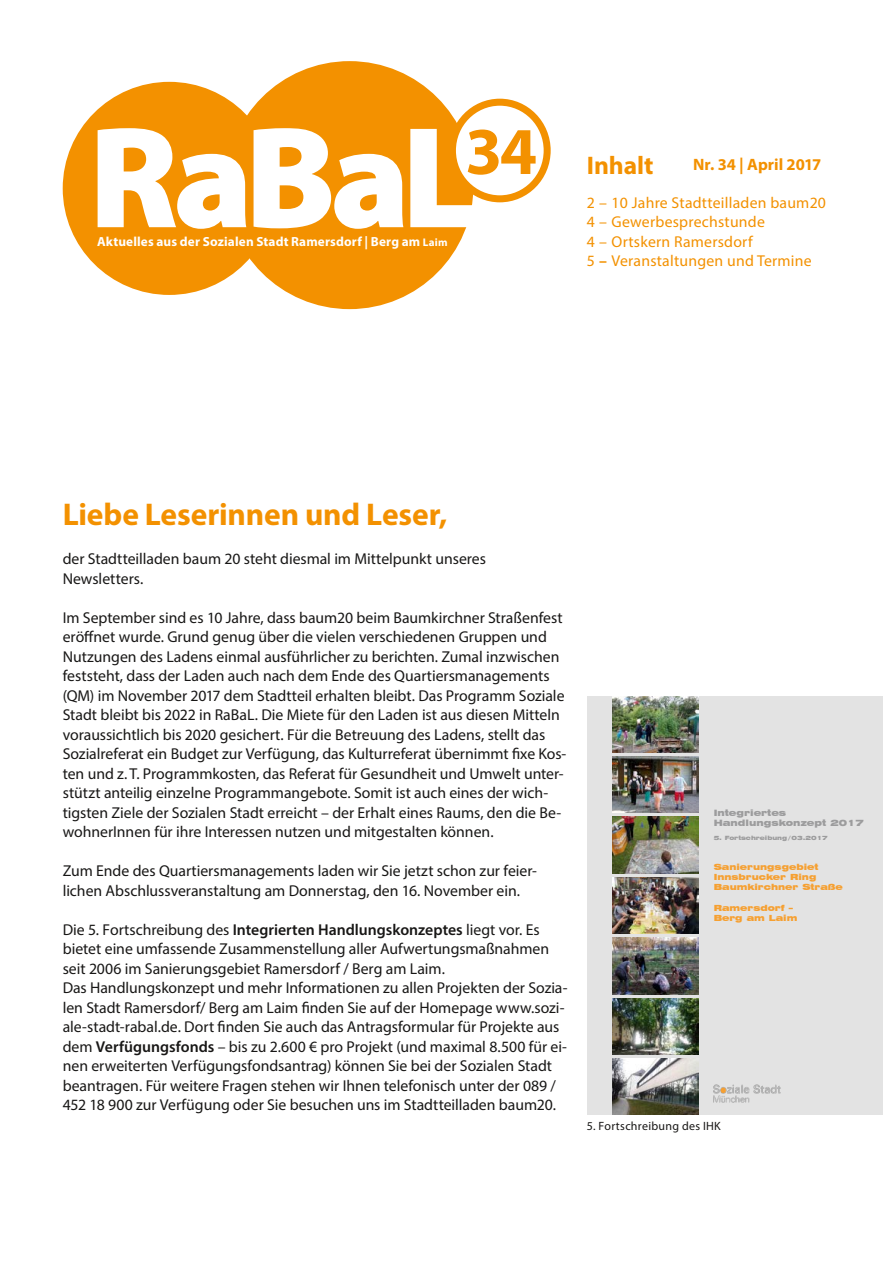
<style>
.page{position:relative;width:893px;height:1263px;background:#fff}
.page>*{position:absolute;margin:0;border:0;box-sizing:border-box;transform-origin:0 0}
.t1{font:700 67.2px "Myriad Pro";color:#f39100}
.t2{font:700 31.5px "Myriad Pro";letter-spacing:-.005em;color:#f39100}
.t3{font:700 25.5px "Myriad Pro";letter-spacing:-.005em;color:#f39100}
.t4{font:700 16.5px "Myriad Pro";letter-spacing:-.005em;color:#f39100}
.t5{font:15.75px/19.5px "Myriad Pro";color:#181716}
.t6{font:15.75px/19.5px "Myriad Pro";letter-spacing:.015em;color:#f39100}
.t7{font:700 13.2px "Myriad Pro";letter-spacing:.01em;color:#fff}
.t8{font:12px "Myriad Pro";letter-spacing:.025em;color:#181716}
.t9{font:900 expanded 8.7px/10.5px "Swiss 721 BT";color:#9c9c9d}
.t10{font:900 expanded 8.4px/10.2px "Swiss 721 BT";color:#f6a031}
.t11{font:900 expanded 5.85px "Swiss 721 BT";color:#9c9c9d}
.s1{font-size:11.1px}
.s2{font-weight:700}
.s3{font-weight:600}
</style>
<div class="page">
<div style="left:63px;top:82px;width:213px;height:213px;background:#f39100;border-radius:50%"></div>
<div style="left:226px;top:61px;width:247px;height:248px;background:#f39100;border-radius:50%"></div>
<svg style="left:98px;top:128px;width:148px;height:101px"></svg>
<svg style="left:254px;top:128px;width:149px;height:101px"></svg>
<svg style="left:410px;top:99px;width:141px;height:128px"></svg>
<div style="left:587px;top:696px;width:296px;height:419px;background:#e3e3e3"></div>
<img style="left:612px;top:998px;width:86px;height:56px">
<img style="left:612px;top:696px;width:86px;height:56px">
<img style="left:612px;top:817px;width:86px;height:56px">
<img style="left:612px;top:756px;width:86px;height:57px">
<img style="left:612px;top:1058px;width:86px;height:57px">
<img style="left:612px;top:877px;width:86px;height:57px">
<img style="left:612px;top:938px;width:86px;height:56px">
<img style="left:713px;top:1084px;width:68px;height:19px">
<h1 class="t1" style="left:465px;top:108px;width:73px">34</h1>
<p class="t7" style="left:97px;top:232px;width:352px">Aktuelles aus der Sozialen Stadt Ramersdorf | Berg am <span class="s1">Laim</span></p>
<h3 class="t3" style="left:587px;top:148px;width:68px">Inhalt</h3>
<p class="t4" style="left:693px;top:154px;width:130px">Nr. 34 | April 2017</p>
<p class="t6" style="left:587px;top:192px;width:241px">2 – 10 Jahre Stadtteilladen baum20<br>4 – Gewerbesprechstunde<br>4 – Ortskern Ramersdorf<br>5 <span class="s2">–</span> Veranstaltungen und Termine</p>
<h2 class="t2" style="left:63px;top:494px;width:386px">Liebe Leserinnen und Leser,</h2>
<p class="t5" style="left:63px;top:549px;width:425px">der Stadtteilladen baum 20 steht diesmal im Mittelpunkt unseres<br>Newsletters.</p>
<p class="t5" style="left:63px;top:607px;width:505px">Im September sind es 10 Jahre, dass baum20 beim Baumkirchner Straßenfest eröffnet wurde. Grund genug über die vielen verschiedenen Gruppen und Nutzungen des Ladens einmal ausführlicher zu berichten. Zumal inzwischen feststeht, dass der Laden auch nach dem Ende des Quartiersmanagements (QM) im November 2017 dem Stadtteil erhalten bleibt. Das Programm Soziale Stadt bleibt bis 2022 in RaBaL. Die Miete für den Laden ist aus diesen Mitteln voraussichtlich bis 2020 gesichert. Für die Betreuung des Ladens, stellt das Sozialreferat ein Budget zur Verfügung, das Kulturreferat übernimmt fixe Kos&shy;ten und z. T. Programmkosten, das Referat für Gesundheit und Umwelt unter&shy;stützt anteilig einzelne Programmangebote. Somit ist auch eines der wich&shy;tigsten Ziele der Sozialen Stadt erreicht – der Erhalt eines Raums, den die Be&shy;wohnerInnen für ihre Interessen nutzen und mitgestalten können.</p>
<p class="t5" style="left:63px;top:861px;width:476px">Zum Ende des Quartiersmanagements laden wir Sie jetzt schon zur feier&shy;lichen Abschlussveranstaltung am Donnerstag, den 16. November ein.</p>
<p class="t5" style="left:63px;top:919px;width:506px">Die 5. Fortschreibung des <span class="s3">Integrierten Handlungskonzeptes</span> liegt vor. Es bietet eine umfassende Zusammenstellung aller Aufwertungsmaßnahmen seit 2006 im Sanierungsgebiet Ramersdorf / Berg am Laim.<br>Das Handlungskonzept und mehr Informationen zu allen Projekten der Sozia&shy;len Stadt Ramersdorf/ Berg am Laim finden Sie auf der Homepage www.sozi&shy;ale-stadt-rabal.de. Dort finden Sie auch das Antragsformular für Projekte aus dem <span class="s3">Verfügungsfonds</span> – bis zu 2.600 € pro Projekt (und maximal 8.500 für ei&shy;nen erweiterten Verfügungsfondsantrag) können Sie bei der Sozialen Stadt beantragen. Für weitere Fragen stehen wir Ihnen telefonisch unter der 089 / 452 18 900 zur Verfügung oder Sie besuchen uns im Stadtteilladen baum20.</p>
<p class="t9" style="left:714px;top:807px;width:152px">Integriertes<br>Handlungskonzept 2017</p>
<p class="t11" style="left:714px;top:835px;width:116px">5. Fortschreibung/03.2017</p>
<p class="t10" style="left:714px;top:862px;width:131px">Sanierungsgebiet<br>Innsbrucker Ring<br>Baumkirchner Straße</p>
<p class="t10" style="left:714px;top:902px;width:85px">Ramersdorf –<br>Berg am Laim</p>
<p class="t8" style="left:587px;top:1118px;width:135px">5. Fortschreibung des IHK</p>
</div>
